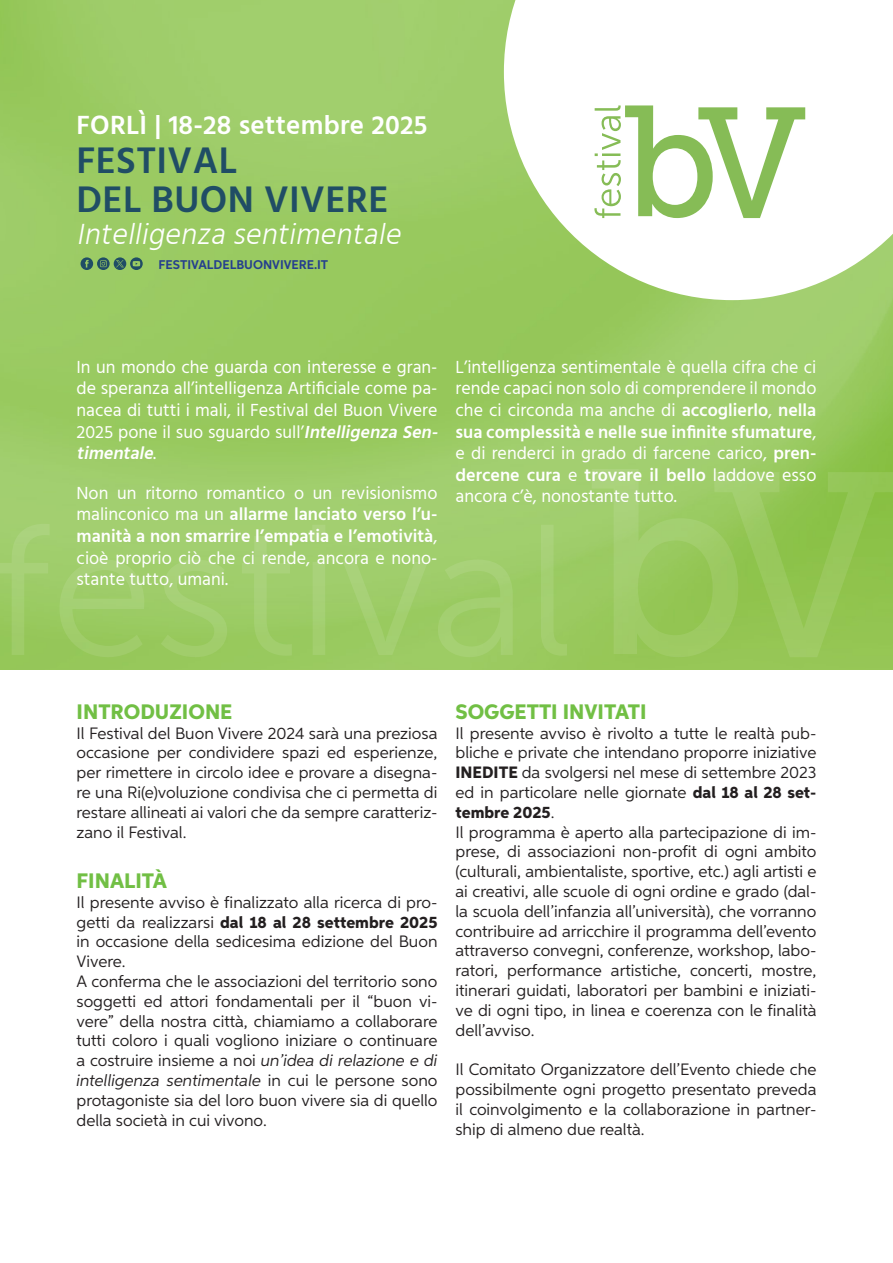
<style>
.page{position:relative;width:893px;height:1263px;background:#fff}
.page>*{position:absolute;margin:0;border:0;box-sizing:border-box;transform-origin:0 0}
.t1{font:600 37.95px "Hind Vadodara";letter-spacing:.01em;color:#204d65}
.t2{font:italic 300 30px "Hind Vadodara";color:#fff}
.t3{font:600 27px "Hind Vadodara";letter-spacing:.01em;color:#fff}
.t4{font:800 21px "Aspira";color:#71bf44}
.t5{font:18px/21.6px "Hind Vadodara";color:#fff;text-align:justify}
.t6{font:16.5px/19.8px "Aspira";color:#231f20;text-align:justify}
.t7{font:700 12.6px "Aspira";color:#253f8e}
.s1{font-weight:600;font-style:italic}
.s2{font-weight:600}
.s3{font-weight:800}
.s4{font-style:italic}
</style>
<div class="page">
<img style="left:0;top:0;width:893px;height:670px">
<svg style="left:592px;top:469px;width:301px;height:188px;background:#97c85b"></svg>
<svg style="left:0;top:524px;width:567px;height:133px;background:#9fcd6a"></svg>
<svg style="left:504px;top:0;width:389px;height:300px"></svg>
<svg style="left:594px;top:105px;width:211px;height:113px"></svg>
<svg style="left:81px;top:257px;width:62px;height:13px"></svg>
<p class="t3" style="left:77px;top:104px;width:352px">FORLÌ | 18-28 settembre 2025</p>
<p class="t1" style="left:77px;top:131px;width:162px">FESTIVAL</p>
<p class="t1" style="left:77px;top:170px;width:314px">DEL BUON VIVERE</p>
<p class="t2" style="left:77px;top:213px;width:332px">Intelligenza sentimentale</p>
<p class="t7" style="left:159px;top:257px;width:171px">FESTIVALDELBUONVIVERE.IT</p>
<p class="t5" style="left:77px;top:356px;width:367px;text-align:left">In un mondo che guarda con interesse e gran&shy;de speranza all’intelligenza Artificiale come pa&shy;nacea di tutti i mali, il Festival del Buon Vivere 2025 pone il suo sguardo sull’<span class="s1">Intelligenza Sen&shy;timentale</span>.</p>
<p class="t5" style="left:77px;top:482px;width:362px">Non un ritorno romantico o un revisionismo malinconico ma un <span class="s2">allarme lanciato verso l’u&shy;manità a non smarrire l’empatia e l’emotività</span>, cioè proprio ciò che ci rende, ancora e nono&shy;stante tutto, umani.</p>
<p class="t5" style="left:455px;top:356px;width:362px">L’intelligenza sentimentale è quella cifra che ci rende capaci non solo di comprendere il mondo che ci circonda ma anche di <span class="s2">accoglierlo</span>, <span class="s2">nella sua complessità e nelle sue infinite sfumature</span>, e di renderci in grado di farcene carico, <span class="s2">pren&shy;dercene cura</span> e <span class="s2">trovare il bello</span> laddove esso ancora c’è, nonostante tutto.</p>
<p class="t4" style="left:77px;top:698px;width:157px">INTRODUZIONE</p>
<p class="t6" style="left:77px;top:723px;width:362px">Il Festival del Buon Vivere 2024 sarà una preziosa occasione per condividere spazi ed esperienze, per rimettere in circolo idee e provare a disegna&shy;re una Ri(e)voluzione condivisa che ci permetta di restare allineati ai valori che da sempre caratteriz&shy;zano il Festival.</p>
<p class="t4" style="left:77px;top:868px;width:92px">FINALITÀ</p>
<p class="t6" style="left:77px;top:892px;width:362px">Il presente avviso è finalizzato alla ricerca di pro&shy;getti da realizzarsi <span class="s3">dal 18 al 28 settembre 2025 </span>in occasione della sedicesima edizione del Buon Vivere.</p>
<p class="t6" style="left:77px;top:971px;width:362px">A conferma che le associazioni del territorio sono soggetti ed attori fondamentali per il “buon vi&shy;vere” della nostra città, chiamiamo a collaborare tutti coloro i quali vogliono iniziare o continuare a costruire insieme a noi <span class="s4">un’idea di relazione e di intelligenza sentimentale</span> in cui le persone sono protagoniste sia del loro buon vivere sia di quello della società in cui vivono.</p>
<p class="t4" style="left:455px;top:698px;width:193px">SOGGETTI INVITATI</p>
<p class="t6" style="left:455px;top:723px;width:362px">Il presente avviso è rivolto a tutte le realtà pub&shy;bliche e private che intendano proporre iniziative <span class="s3">INEDITE</span> da svolgersi nel mese di settembre 2023 ed in particolare nelle giornate <span class="s3">dal 18 al 28 set&shy;tembre 2025</span>.</p>
<p class="t6" style="left:455px;top:822px;width:362px">Il programma è aperto alla partecipazione di im&shy;prese, di associazioni non-profit di ogni ambito (culturali, ambientaliste, sportive, etc.) agli artisti e ai creativi, alle scuole di ogni ordine e grado (dal&shy;la scuola dell’infanzia all’università), che vorranno contribuire ad arricchire il programma dell’evento attraverso convegni, conferenze, workshop, labo&shy;ratori, performance artistiche, concerti, mostre, itinerari guidati, laboratori per bambini e iniziati&shy;ve di ogni tipo, in linea e coerenza con le finalità dell’avviso.</p>
<p class="t6" style="left:455px;top:1059px;width:362px">Il Comitato Organizzatore dell’Evento chiede che possibilmente ogni progetto presentato preveda il coinvolgimento e la collaborazione in partner&shy;ship di almeno due realtà.</p>
</div>
